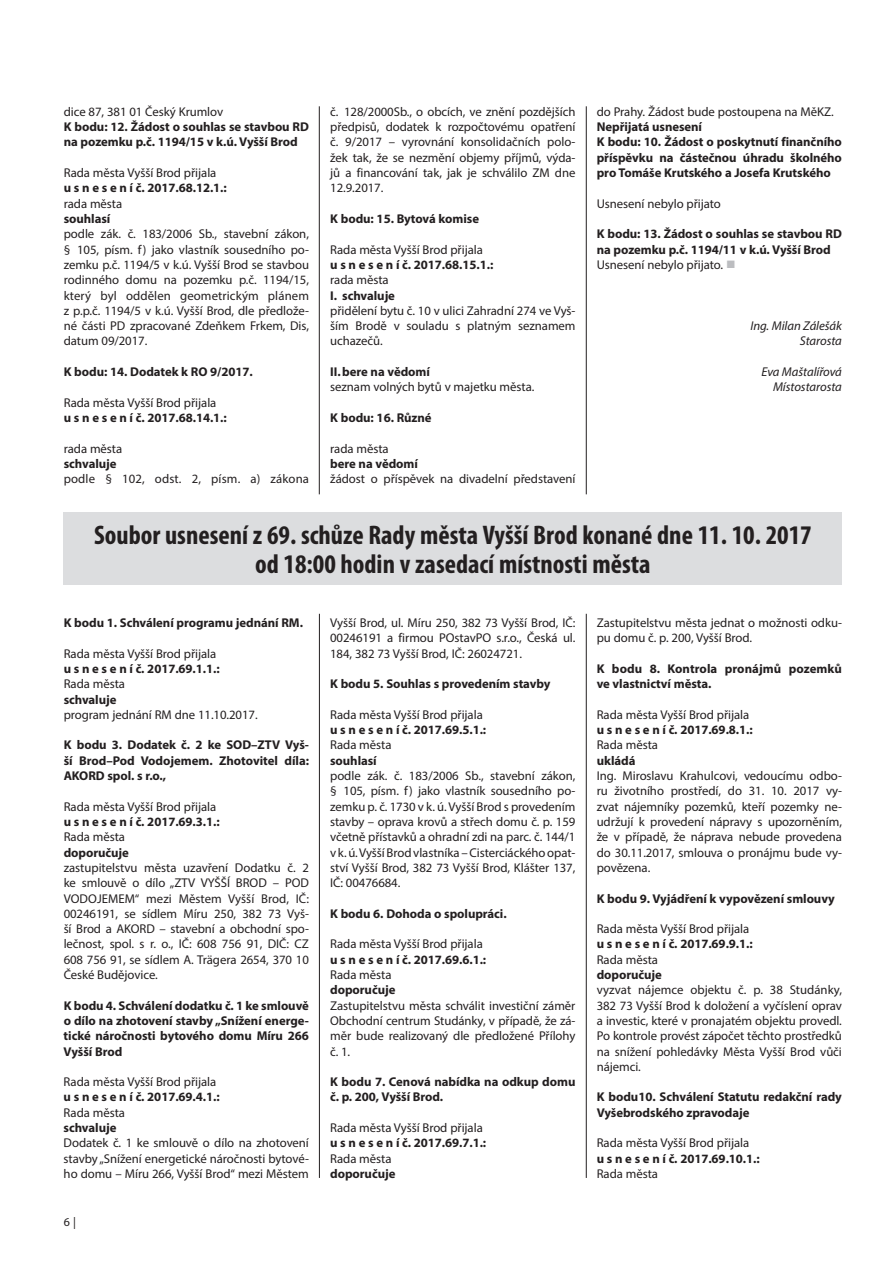
<style>
.page{position:relative;width:893px;height:1263px;background:#fff}
.page>*{position:absolute;margin:0;border:0;box-sizing:border-box;transform-origin:0 0}
.t1{font:700 condensed 27px/28.5px "Myriad Pro";color:#231f20;text-align:center}
.t2{font:12.75px/15.3px "Myriad Pro";letter-spacing:-.005em;color:#231f20;text-align:justify}
.t3{font:700 12.75px/15.3px "Myriad Pro";letter-spacing:-.005em;color:#231f20}
.t4{font:italic 12.75px/15.3px "Myriad Pro";letter-spacing:-.005em;color:#231f20;text-align:right}
.t5{font:12px "Myriad Pro";color:#231f20}
.s1{font-weight:400}
.s2{color:#bcbdc0}
</style>
<div class="page">
<hr style="left:319px;top:614px;width:1px;height:564px;background:#231f20">
<hr style="left:586px;top:614px;width:1px;height:564px;background:#231f20">
<hr style="left:319px;top:106px;width:1px;height:388px;background:#231f20">
<hr style="left:586px;top:106px;width:1px;height:388px;background:#231f20">
<div style="left:64px;top:512px;width:778px;height:73px;background:#dcdddf"></div>
<p class="t2" style="left:64px;top:104px;width:161px">dice 87, 381 01 Český Krumlov</p>
<p class="t3" style="left:64px;top:119px;width:247px">K bodu: 12. Žádost o souhlas se stavbou RD na pozemku p.č. 1194/15 v k.ú. Vyšší Brod</p>
<p class="t2" style="left:64px;top:165px;width:154px">Rada města Vyšší Brod přijala</p>
<p class="t3" style="left:64px;top:180px;width:165px">u s n e s e n í č. 2017.68.12.1.:</p>
<p class="t2" style="left:64px;top:196px;width:60px">rada města</p>
<p class="t3" style="left:64px;top:211px;width:48px">souhlasí</p>
<p class="t2" style="left:64px;top:226px;width:247px">podle zák. č. 183/2006 Sb., stavební zákon, § 105, písm. f) jako vlastník sousedního po&shy;zemku p.č. 1194/5 v k.ú. Vyšší Brod se stavbou rodinného domu na pozemku p.č. 1194/15, který byl oddělen geometrickým plánem z p.p.č. 1194/5 v k.ú. Vyšší Brod, dle předlože&shy;né části PD zpracované Zdeňkem Frkem, Dis, datum 09/2017.</p>
<p class="t3" style="left:64px;top:364px;width:190px">K bodu: 14. Dodatek k RO 9/2017.</p>
<p class="t2" style="left:64px;top:394px;width:154px">Rada města Vyšší Brod přijala</p>
<p class="t3" style="left:64px;top:410px;width:165px">u s n e s e n í č. 2017.68.14.1.:</p>
<p class="t2" style="left:64px;top:440px;width:60px">rada města</p>
<p class="t3" style="left:64px;top:455px;width:54px">schvaluje</p>
<p class="t2" style="left:64px;top:471px;width:247px">podle § 102, odst. 2, písm. a) zákona</p>
<p class="t2" style="left:330px;top:104px;width:247px">č. 128/2000Sb., o obcích, ve znění pozdějších předpisů, dodatek k rozpočtovému opatření č. 9/2017 – vyrovnání konsolidačních polo&shy;žek tak, že se nezmění objemy příjmů, výda&shy;jů a financování tak, jak je schválilo ZM dne 12.9.2017.</p>
<p class="t3" style="left:330px;top:211px;width:150px">K bodu: 15. Bytová komise</p>
<p class="t2" style="left:330px;top:241px;width:154px">Rada města Vyšší Brod přijala</p>
<p class="t3" style="left:330px;top:257px;width:165px">u s n e s e n í č. 2017.68.15.1.:</p>
<p class="t2" style="left:330px;top:272px;width:60px">rada města</p>
<p class="t3" style="left:330px;top:287px;width:66px">I. schvaluje</p>
<p class="t2" style="left:330px;top:303px;width:247px">přidělení bytu č. 10 v ulici Zahradní 274 ve Vyš&shy;ším Brodě v souladu s platným seznamem uchazečů.</p>
<p class="t3" style="left:330px;top:364px;width:101px">II.bere na vědomí</p>
<p class="t2" style="left:330px;top:379px;width:206px">seznam volných bytů v majetku města.</p>
<p class="t3" style="left:330px;top:410px;width:103px">K bodu: 16. Různé</p>
<p class="t2" style="left:330px;top:440px;width:60px">rada města</p>
<p class="t3" style="left:330px;top:455px;width:89px">bere na vědomí</p>
<p class="t2" style="left:330px;top:471px;width:247px">žádost o příspěvek na divadelní představení</p>
<p class="t2" style="left:597px;top:104px;width:238px">do Prahy. Žádost bude postoupena na MěKZ.</p>
<p class="t3" style="left:597px;top:119px;width:247px">Nepřijatá usnesení<br>K bodu: 10. Žádost o poskytnutí finančního příspěvku na částečnou úhradu školného pro Tomáše Krutského a Josefa Krutského</p>
<p class="t2" style="left:597px;top:196px;width:126px">Usnesení nebylo přijato</p>
<p class="t3" style="left:597px;top:226px;width:247px">K bodu: 13. Žádost o souhlas se stavbou RD na pozemku p.č. 1194/11 v k.ú. Vyšší Brod<br><span class="s1">Usnesení nebylo přijato.</span> <span class="s2">■</span></p>
<p class="t4" style="left:750px;top:318px;width:93px">Ing. Milan Zálešák<br>Starosta</p>
<p class="t4" style="left:761px;top:364px;width:82px">Eva Maštalířová<br>Místostarosta</p>
<h1 class="t1" style="left:94px;top:521px;width:719px">Soubor usnesení z 69. schůze Rady města Vyšší Brod konané dne 11. 10. 2017 od 18:00 hodin v zasedací místnosti města</h1>
<p class="t3" style="left:64px;top:615px;width:241px">K bodu 1. Schválení programu jednání RM.</p>
<p class="t2" style="left:64px;top:645px;width:154px">Rada města Vyšší Brod přijala</p>
<p class="t3" style="left:64px;top:661px;width:158px">u s n e s e n í č. 2017.69.1.1.:</p>
<p class="t2" style="left:64px;top:676px;width:63px">Rada města</p>
<p class="t3" style="left:64px;top:691px;width:54px">schvaluje</p>
<p class="t2" style="left:64px;top:707px;width:195px">program jednání RM dne 11.10.2017.</p>
<p class="t3" style="left:64px;top:737px;width:247px;text-align:justify">K bodu 3. Dodatek č. 2 ke SOD–ZTV Vyš&shy;ší Brod–Pod Vodojemem. Zhotovitel díla:<br>AKORD spol. s r.o.,</p>
<p class="t2" style="left:64px;top:798px;width:154px">Rada města Vyšší Brod přijala</p>
<p class="t3" style="left:64px;top:814px;width:158px">u s n e s e n í č. 2017.69.3.1.:</p>
<p class="t2" style="left:64px;top:829px;width:63px">Rada města</p>
<p class="t3" style="left:64px;top:844px;width:67px">doporučuje</p>
<p class="t2" style="left:64px;top:860px;width:247px">zastupitelstvu města uzavření Dodatku č. 2 ke smlouvě o dílo „ZTV VYŠŠÍ BROD – POD VODOJEMEM“ mezi Městem Vyšší Brod, IČ:<br>00246191, se sídlem Míru 250, 382 73 Vyš&shy;ší Brod a AKORD – stavební a obchodní spo&shy;lečnost, spol. s r. o., IČ: 608 756 91, DIČ: CZ 608 756 91, se sídlem A. Trägera 2654, 370 10<br>České Budějovice.</p>
<p class="t3" style="left:64px;top:997px;width:247px;text-align:justify">K bodu 4. Schválení dodatku č. 1 ke smlouvě o dílo na zhotovení stavby „Snížení energe&shy;tické náročnosti bytového domu Míru 266<br>Vyšší Brod</p>
<p class="t2" style="left:64px;top:1074px;width:154px">Rada města Vyšší Brod přijala</p>
<p class="t3" style="left:64px;top:1089px;width:158px">u s n e s e n í č. 2017.69.4.1.:</p>
<p class="t2" style="left:64px;top:1104px;width:63px">Rada města</p>
<p class="t3" style="left:64px;top:1120px;width:54px">schvaluje</p>
<p class="t2" style="left:64px;top:1135px;width:247px">Dodatek č. 1 ke smlouvě o dílo na zhotovení stavby „Snížení energetické náročnosti bytové&shy;ho domu – Míru 266, Vyšší Brod“ mezi Městem</p>
<p class="t5" style="left:64px;top:1214px;width:14px">6 |</p>
<p class="t2" style="left:330px;top:615px;width:247px">Vyšší Brod, ul. Míru 250, 382 73 Vyšší Brod, IČ:<br>00246191 a firmou POstavPO s.r.o., Česká ul.<br>184, 382 73 Vyšší Brod, IČ: 26024721.</p>
<p class="t3" style="left:330px;top:676px;width:222px">K bodu 5. Souhlas s provedením stavby</p>
<p class="t2" style="left:330px;top:707px;width:154px">Rada města Vyšší Brod přijala</p>
<p class="t3" style="left:330px;top:722px;width:158px">u s n e s e n í č. 2017.69.5.1.:</p>
<p class="t2" style="left:330px;top:737px;width:63px">Rada města</p>
<p class="t3" style="left:330px;top:752px;width:48px">souhlasí</p>
<p class="t2" style="left:330px;top:768px;width:247px">podle zák. č. 183/2006 Sb., stavební zákon, § 105, písm. f) jako vlastník sousedního po&shy;zemku p. č. 1730 v k. ú. Vyšší Brod s provedením stavby – oprava krovů a střech domu č. p. 159 včetně přístavků a ohradní zdi na parc. č. 144/1 v k. ú. Vyšší Brod vlastníka – Cisterciáckého opat&shy;ství Vyšší Brod, 382 73 Vyšší Brod, Klášter 137, IČ: 00476684.</p>
<p class="t3" style="left:330px;top:905px;width:178px">K bodu 6. Dohoda o spolupráci.</p>
<p class="t2" style="left:330px;top:936px;width:154px">Rada města Vyšší Brod přijala</p>
<p class="t3" style="left:330px;top:951px;width:158px">u s n e s e n í č. 2017.69.6.1.:</p>
<p class="t2" style="left:330px;top:967px;width:63px">Rada města</p>
<p class="t3" style="left:330px;top:982px;width:67px">doporučuje</p>
<p class="t2" style="left:330px;top:997px;width:247px">Zastupitelstvu města schválit investiční záměr Obchodní centrum Studánky, v případě, že zá&shy;měr bude realizovaný dle předložené Přílohy č. 1.</p>
<p class="t3" style="left:330px;top:1074px;width:247px">K bodu 7. Cenová nabídka na odkup domu č. p. 200, Vyšší Brod.</p>
<p class="t2" style="left:330px;top:1120px;width:154px">Rada města Vyšší Brod přijala</p>
<p class="t3" style="left:330px;top:1135px;width:158px">u s n e s e n í č. 2017.69.7.1.:</p>
<p class="t2" style="left:330px;top:1150px;width:63px">Rada města</p>
<p class="t3" style="left:330px;top:1165px;width:67px">doporučuje</p>
<p class="t2" style="left:597px;top:615px;width:247px">Zastupitelstvu města jednat o možnosti odku&shy;pu domu č. p. 200, Vyšší Brod.</p>
<p class="t3" style="left:597px;top:661px;width:247px">K bodu 8. Kontrola pronájmů pozemků ve vlastnictví města.</p>
<p class="t2" style="left:597px;top:707px;width:154px">Rada města Vyšší Brod přijala</p>
<p class="t3" style="left:597px;top:722px;width:158px">u s n e s e n í č. 2017.69.8.1.:</p>
<p class="t2" style="left:597px;top:737px;width:63px">Rada města</p>
<p class="t3" style="left:597px;top:752px;width:40px">ukládá</p>
<p class="t2" style="left:597px;top:768px;width:247px">Ing. Miroslavu Krahulcovi, vedoucímu odbo&shy;ru životního prostředí, do 31. 10. 2017 vy&shy;zvat nájemníky pozemků, kteří pozemky ne&shy;udržují k provedení nápravy s upozorněním, že v případě, že náprava nebude provedena do 30.11.2017, smlouva o pronájmu bude vy&shy;povězena.</p>
<p class="t3" style="left:597px;top:890px;width:240px">K bodu 9. Vyjádření k vypovězení smlouvy</p>
<p class="t2" style="left:597px;top:921px;width:154px">Rada města Vyšší Brod přijala</p>
<p class="t3" style="left:597px;top:936px;width:158px">u s n e s e n í č. 2017.69.9.1.:</p>
<p class="t2" style="left:597px;top:951px;width:63px">Rada města</p>
<p class="t3" style="left:597px;top:967px;width:67px">doporučuje</p>
<p class="t2" style="left:597px;top:982px;width:247px">vyzvat nájemce objektu č. p. 38 Studánky, 382 73 Vyšší Brod k doložení a vyčíslení oprav a investic, které v pronajatém objektu provedl.<br>Po kontrole provést zápočet těchto prostředků na snížení pohledávky Města Vyšší Brod vůči nájemci.</p>
<p class="t3" style="left:597px;top:1089px;width:247px">K bodu10. Schválení Statutu redakční rady<br>Vyšebrodského zpravodaje</p>
<p class="t2" style="left:597px;top:1135px;width:154px">Rada města Vyšší Brod přijala</p>
<p class="t3" style="left:597px;top:1150px;width:165px">u s n e s e n í č. 2017.69.10.1.:</p>
<p class="t2" style="left:597px;top:1166px;width:63px">Rada města</p>
</div>
